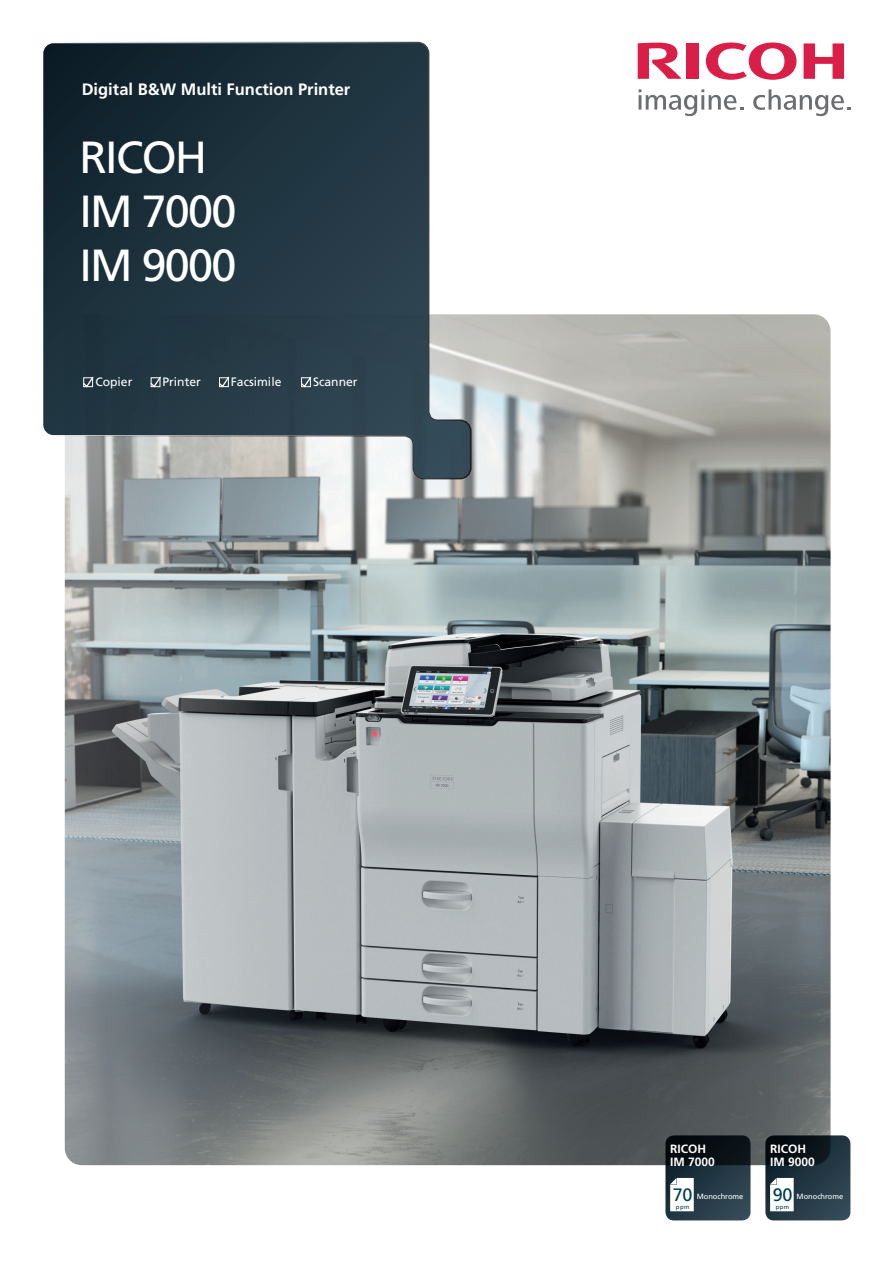
<style>
.page{position:relative;width:893px;height:1263px;background:#fff}
.page>*{position:absolute;margin:0;border:0;box-sizing:border-box;transform-origin:0 0}
.t1{font:45px/54px "Frutiger";letter-spacing:-.04em;color:#fff}
.t2{font:18px "Frutiger";color:#013d4d}
.t3{font:700 16.5px "Frutiger";color:#fff}
.t4{font:12.15px "Frutiger";color:#fff}
.t5{font:700 12px/13.5px "Frutiger";color:#fff}
.t6{font:7.5px "Frutiger";letter-spacing:-.005em;color:#fff}
.t7{font:6px "Frutiger";letter-spacing:.06em;color:#013d4d}
</style>
<div class="page">
<img style="left:65px;top:314px;width:766px;height:851px">
<svg style="left:765px;top:1135px;width:85px;height:85px;background:#1d2f38"></svg>
<svg style="left:665px;top:1135px;width:85px;height:85px;background:#1a2a33"></svg>
<svg style="left:770px;top:1178px;width:24px;height:33px"></svg>
<svg style="left:670px;top:1178px;width:24px;height:33px"></svg>
<svg style="left:706px;top:43px;width:90px;height:37px"></svg>
<svg style="left:804px;top:43px;width:40px;height:36px"></svg>
<div style="left:687px;top:43px;width:12px;height:36px;background:#d91e47"></div>
<svg style="left:638px;top:43px;width:43px;height:36px"></svg>
<svg style="left:639px;top:89px;width:104px;height:28px"></svg>
<svg style="left:753px;top:89px;width:97px;height:28px"></svg>
<svg style="left:43px;top:41px;width:429px;height:439px;background:#41535c"></svg>
<svg style="left:218px;top:375px;width:12px;height:13px"></svg>
<div style="left:219px;top:377px;width:10px;height:10px;border:1px solid #fff"></div>
<svg style="left:149px;top:375px;width:13px;height:13px"></svg>
<div style="left:151px;top:377px;width:9px;height:10px;border:1px solid #fff"></div>
<svg style="left:82px;top:375px;width:13px;height:13px"></svg>
<div style="left:83px;top:377px;width:10px;height:10px;border:1px solid #fff"></div>
<svg style="left:300px;top:375px;width:12px;height:13px"></svg>
<div style="left:301px;top:377px;width:10px;height:10px;border:1px solid #fff"></div>
<p class="t3" style="left:82px;top:80px;width:270px">Digital B&amp;W Multi Function Printer</p>
<h1 class="t1" style="left:80px;top:130px;width:158px">RICOH<br>IM 7000<br>IM 9000</h1>
<p class="t4" style="left:95px;top:375px;width:39px">Copier</p>
<p class="t4" style="left:162px;top:375px;width:40px">Printer</p>
<p class="t4" style="left:231px;top:375px;width:52px">Facsimile</p>
<p class="t4" style="left:313px;top:375px;width:46px">Scanner</p>
<p class="t5" style="left:670px;top:1141px;width:46px">RICOH<br>IM 7000</p>
<p class="t7" style="left:676px;top:1203px;width:15px">ppm</p>
<p class="t7" style="left:776px;top:1203px;width:15px">ppm</p>
<p class="t5" style="left:770px;top:1141px;width:46px">RICOH<br>IM 9000</p>
<p class="t2" style="left:673px;top:1184px;width:21px">70</p>
<p class="t2" style="left:773px;top:1184px;width:21px">90</p>
<p class="t6" style="left:697px;top:1192px;width:48px">Monochrome</p>
<p class="t6" style="left:797px;top:1192px;width:48px">Monochrome</p>
</div>
